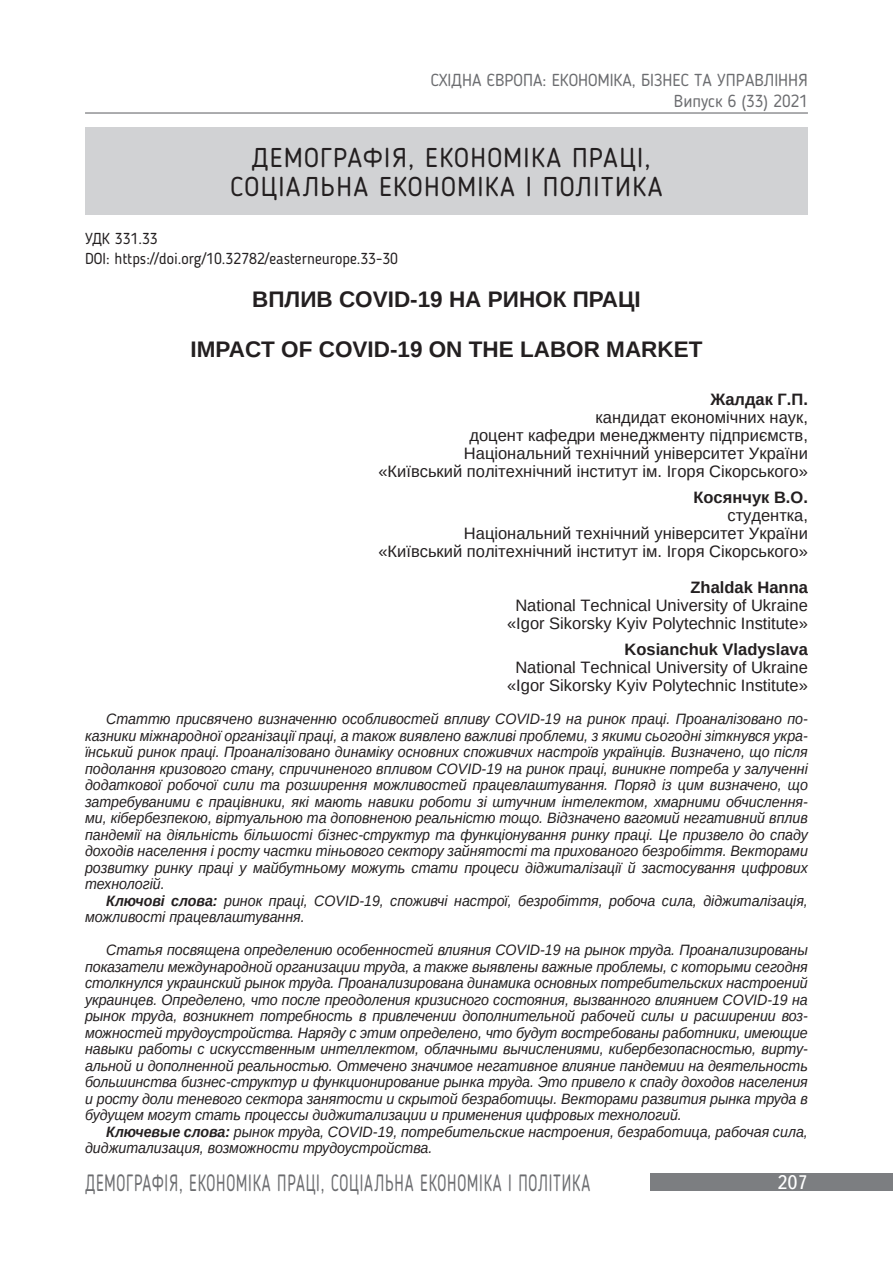
<style>
.page{position:relative;width:893px;height:1263px;background:#fff}
.page>*{position:absolute;margin:0;border:0;box-sizing:border-box;transform-origin:0 0}
.Раздел{font:27px/28.5px "Blogger Sans";letter-spacing:.05em;color:#231f20;text-align:center}
.t1{font:23.4px "Blogger Sans";letter-spacing:.05em;color:#6c6d70;scale:.69 1}
.Заголовок_ENG{font:700 22.5px "Arimo";color:#231f20}
.Заголовок{font:700 22.5px "Arimo";color:#231f20}
.t2{font:19.5px "Ukrainian Text";color:#fff}
.t3{font:17.25px/20.7px "Blogger Sans";color:#6c6d70;text-align:right}
.Должность{font:16.5px "Arimo";color:#231f20}
.Фамилия_ENG{font:700 16.5px "Arimo";color:#231f20}
.Фамилия{font:700 16.5px "Arimo";color:#231f20}
.DOI{font:15.75px "Blogger Sans";color:#231f20}
.УДК{font:15.75px "Blogger Sans";color:#231f20}
.Анотация_рус{font:italic 15px/16.5px "Arimo";letter-spacing:-.005em;color:#231f20;text-align:justify;scale:.95 1}
.Анотация_N{font:italic 15px/16.5px "Arimo";color:#231f20;text-align:justify;scale:.95 1}
.Ключевые_слова_рус{font:italic 15px/16.5px "Arimo";color:#231f20;scale:.95 1}
.Ключевые_слова_укр{font:italic 15px/16.5px "Arimo";color:#231f20;scale:.95 1}
.s1{font-weight:700}
</style>
<div class="page">
<hr style="left:85px;top:112px;width:723px;height:2px;background:#6c6d70">
<div style="left:651px;top:1173px;width:242px;height:18px;background:#7c7e81"></div>
<div style="left:85px;top:128px;width:723px;height:87px;background:#d1d2d4"></div>
<p class="t3" style="left:431px;top:69px;width:379px">СХІДНА ЄВРОПА: ЕКОНОМІКА, БІЗНЕС ТА УПРАВЛІННЯ<br>Випуск 6 (33) 2021</p>
<p class="Раздел" style="left:230px;top:143px;width:434px">ДЕМОГРАФІЯ, ЕКОНОМІКА ПРАЦІ,<br>СОЦІАЛЬНА ЕКОНОМІКА І ПОЛІТИКА</p>
<p class="УДК" style="left:85px;top:229px;width:74px">УДК 331.33</p>
<p class="DOI" style="left:85px;top:249px;width:315px">DOI: https://doi.org/10.32782/easterneurope.33-30</p>
<p class="Заголовок" style="left:252px;top:283px;width:390px">ВПЛИВ COVID-19 НА РИНОК ПРАЦІ</p>
<p class="Заголовок_ENG" style="left:190px;top:334px;width:514px">IMPACT OF COVID-19 ON THE LABOR MARKET</p>
<p class="Фамилия" style="left:710px;top:387px;width:99px">Жалдак Г.П.</p>
<p class="Должность" style="left:596px;top:406px;width:214px">кандидат економічних наук,</p>
<p class="Должность" style="left:469px;top:424px;width:340px">доцент кафедри менеджменту підприємств,</p>
<p class="Должность" style="left:464px;top:442px;width:345px">Національний технічний університет України</p>
<p class="Должность" style="left:378px;top:460px;width:431px">«Київський політехнічний інститут ім. Ігоря Сікорського»</p>
<p class="Фамилия" style="left:693px;top:486px;width:116px">Косянчук В.О.</p>
<p class="Должность" style="left:727px;top:505px;width:82px">студентка,</p>
<p class="Должность" style="left:464px;top:523px;width:345px">Національний технічний університет України</p>
<p class="Должность" style="left:378px;top:541px;width:431px">«Київський політехнічний інститут ім. Ігоря Сікорського»</p>
<p class="Фамилия_ENG" style="left:691px;top:575px;width:119px">Zhaldak Hanna</p>
<p class="Должность" style="left:515px;top:594px;width:294px">National Technical University of Ukraine</p>
<p class="Должность" style="left:507px;top:612px;width:302px">«Igor Sikorsky Kyiv Polytechnic Institute»</p>
<p class="Фамилия_ENG" style="left:624px;top:638px;width:185px">Kosianchuk Vladyslava</p>
<p class="Должность" style="left:515px;top:657px;width:294px">National Technical University of Ukraine</p>
<p class="Должность" style="left:507px;top:675px;width:302px">«Igor Sikorsky Kyiv Polytechnic Institute»</p>
<p class="Анотация_N" style="left:85px;top:711px;width:762px;text-indent:21px">Статтю присвячено визначенню особливостей впливу COVID-19 на ринок праці. Проаналізовано по&shy;казники міжнародної організації праці, а також виявлено важливі проблеми, з якими сьогодні зіткнувся укра&shy;їнський ринок праці. Проаналізовано динаміку основних споживчих настроїв українців. Визначено, що після подолання кризового стану, спричиненого впливом COVID-19 на ринок праці, виникне потреба у залученні додаткової робочої сили та розширення можливостей працевлаштування. Поряд із цим визначено, що затребуваними є працівники, які мають навики роботи зі штучним інтелектом, хмарними обчислення&shy;ми, кібербезпекою, віртуальною та доповненою реальністю тощо. Відзначено вагомий негативний вплив пандемії на діяльність більшості бізнес-структур та функціонування ринку праці. Це призвело до спаду доходів населення і росту частки тіньового сектору зайнятості та прихованого безробіття. Векторами розвитку ринку праці у майбутньому можуть стати процеси діджиталізації й застосування цифрових технологій.</p>
<p class="Ключевые_слова_укр" style="left:85px;top:892px;width:762px;text-indent:21px"><span class="s1">Ключові слова:</span> ринок праці, COVID-19, споживчі настрої, безробіття, робоча сила, діджиталізація, можливості працевлаштування.</p>
<p class="Анотация_рус" style="left:85px;top:942px;width:762px;text-indent:21px">Статья посвящена определению особенностей влияния COVID-19 на рынок труда. Проанализированы показатели международной организации труда, а также выявлены важные проблемы, с которыми сегодня столкнулся украинский рынок труда. Проанализирована динамика основных потребительских настроений украинцев. Определено, что после преодоления кризисного состояния, вызванного влиянием COVID-19 на рынок труда, возникнет потребность в привлечении дополнительной рабочей силы и расширении воз&shy;можностей трудоустройства. Наряду с этим определено, что будут востребованы работники, имеющие навыки работы с искусственным интеллектом, облачными вычислениями, кибербезопасностью, вирту&shy;альной и дополненной реальностью. Отмечено значимое негативное влияние пандемии на деятельность большинства бизнес-структур и функционирование рынка труда. Это привело к спаду доходов населения и росту доли теневого сектора занятости и скрытой безработицы. Векторами развития рынка труда в будущем могут стать процессы диджитализации и применения цифровых технологий.</p>
<p class="Ключевые_слова_рус" style="left:85px;top:1123px;width:762px;text-indent:21px"><span class="s1">Ключевые слова:</span> рынок труда, COVID-19, потребительские настроения, безработица, рабочая сила, диджитализация, возможности трудоустройства.</p>
<h2 class="t1" style="left:85px;top:1168px;width:734px">ДЕМОГРАФІЯ, ЕКОНОМІКА ПРАЦІ, СОЦІАЛЬНА ЕКОНОМІКА І ПОЛІТИКА</h2>
<h3 class="t2" style="left:777px;top:1172px;width:32px">207</h3>
</div>
